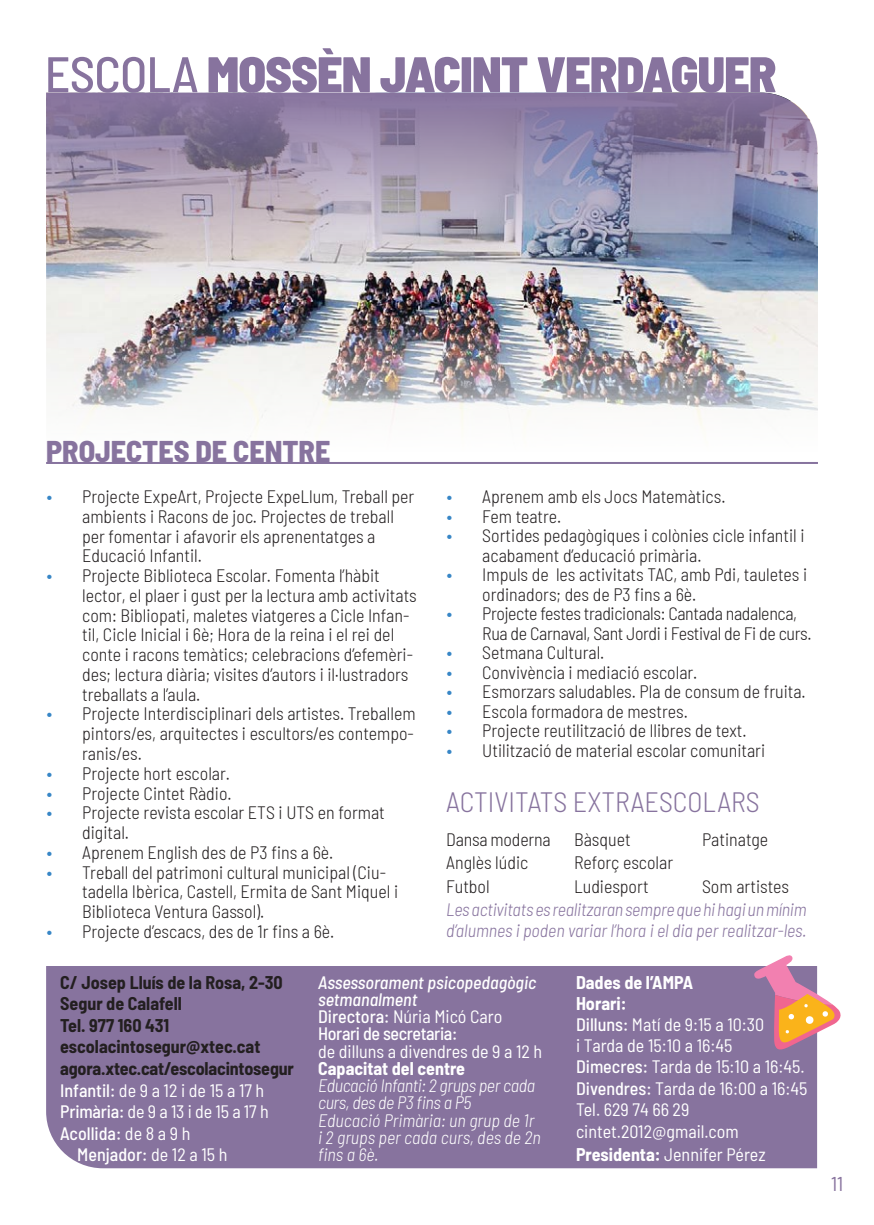
<style>
.page{position:relative;width:874px;height:1225px;background:#fff}
.page>*{position:absolute;margin:0;border:0;box-sizing:border-box;transform-origin:0 0}
.Estilo_de_párrafo_1{font:900 semi-condensed 50px "Barlow";letter-spacing:-.015em;color:#87739e}
.t1{font:800 semi-condensed 30px "Barlow";color:#87739e}
.t2{font:300 semi-condensed 28px "Barlow";color:#87739e}
.t3{font:semi-condensed 20px "Barlow";color:#87739e}
.t4{font:300 semi-condensed 18px/19.8px "Barlow";color:#231f20}
.t5{font:semi-condensed 18px/21.2px "Barlow";color:#fff}
.t6{font:700 semi-condensed 18px "Barlow";color:#231f20}
.t7{font:italic 300 semi-condensed 18px/21.6px "Barlow";letter-spacing:-.01em;color:#87739e}
.t8{font:300 semi-condensed 18px/19.6px "Barlow";letter-spacing:-.02em;color:#231f20}
.t9{font:italic 300 semi-condensed 18px/17.2px "Barlow";color:#fff}
.t10{font:italic 300 semi-condensed 18px/17.2px "Barlow";letter-spacing:-.02em;color:#fff}
.t11{font:italic 500 semi-condensed 18px/17.2px "Barlow";color:#fff}
.t12{font:700 semi-condensed 18px "Barlow";color:#fff}
.t13{font:500 semi-condensed 18px "Barlow";color:#fff}
.t14{font:500 semi-condensed 18px "Barlow";letter-spacing:-.02em;color:#fff}
.s1{font-weight:500}
.s2{font-family:"Brandon Grotesque";font-weight:500;font-stretch:normal;color:#3786c6}
.s3{font-weight:400}
.s4{font-weight:700}
</style>
<div class="page">
<div style="left:46px;top:966px;width:770px;height:202px;background:#87739e"></div>
<hr style="left:46px;top:462px;width:771px;height:2px;background:#87739e">
<img style="left:46px;top:93px;width:771px;height:336px">
<svg style="left:752px;top:955px;width:89px;height:97px"></svg>
<p class="Estilo_de_párrafo_1" style="left:45px;top:38px;width:733px"><span class="s1">ESCOLA</span> MOSSÈN JACINT VERDAGUER</p>
<p class="t1" style="left:46px;top:429px;width:285px">PROJECTES DE CENTRE</p>
<p class="t4" style="left:82px;top:485px;width:333px;text-indent:-36px"><span class="s2">•</span> Projecte ExpeArt, Projecte ExpeLlum, Treball per ambients i Racons de joc. Projectes de treball per fomentar i afavorir els aprenentatges a Educació Infantil.</p>
<p class="t4" style="left:82px;top:564px;width:336px;text-indent:-36px"><span class="s2">•</span> Projecte Biblioteca Escolar. Fomenta l’hàbit lector, el plaer i gust per la lectura amb activitats com: Bibliopati, maletes viatgeres a Cicle Infan&shy;til, Cicle Inicial i 6è; Hora de la reina i el rei del conte i racons temàtics; celebracions d’efemèri&shy;des; lectura diària; visites d’autors i il·lustradors treballats a l’aula.</p>
<p class="t4" style="left:82px;top:702px;width:335px;text-align:justify;text-indent:-36px"><span class="s2">•</span> Projecte Interdisciplinari dels artistes. Treballem pintors/es, arquitectes i escultors/es contempo&shy;ranis/es.</p>
<p class="t4" style="left:46px;top:762px;width:185px"><span class="s2">•</span> Projecte hort escolar.</p>
<p class="t4" style="left:46px;top:782px;width:187px"><span class="s2">•</span> Projecte Cintet Ràdio.</p>
<p class="t4" style="left:82px;top:801px;width:304px;text-indent:-36px"><span class="s2">•</span> Projecte revista escolar ETS i UTS en format digital.</p>
<p class="t4" style="left:46px;top:841px;width:288px"><span class="s2">•</span> Aprenem English des de P3 fins a 6è.</p>
<p class="t4" style="left:82px;top:861px;width:317px;text-indent:-36px"><span class="s2">•</span> Treball del patrimoni cultural municipal (Ciu&shy;tadella Ibèrica, Castell, Ermita de Sant Miquel i<br>Biblioteca Ventura Gassol).</p>
<p class="t4" style="left:46px;top:920px;width:289px"><span class="s2">•</span> Projecte d’escacs, des de 1r fins a 6è.</p>
<p class="t4" style="left:446px;top:485px;width:281px"><span class="s2">•</span> Aprenem amb els Jocs Matemàtics.</p>
<p class="t4" style="left:446px;top:505px;width:116px"><span class="s2">•</span> Fem teatre.</p>
<p class="t4" style="left:482px;top:524px;width:324px;text-indent:-36px"><span class="s2">•</span> Sortides pedagògiques i colònies cicle infantil i acabament d’educació primària.</p>
<p class="t4" style="left:482px;top:563px;width:326px;text-indent:-36px"><span class="s2">•</span> Impuls de les activitats TAC, amb Pdi, tauletes i ordinadors; des de P3 fins a 6è.</p>
<p class="t8" style="left:482px;top:602px;width:330px;text-indent:-36px"><span class="s2">•</span> Projecte festes tradicionals: Cantada nadalenca,<br>Rua de Carnaval, Sant Jordi i Festival de Fi de curs.</p>
<p class="t4" style="left:446px;top:641px;width:160px"><span class="s2">•</span> Setmana Cultural.</p>
<p class="t4" style="left:446px;top:661px;width:252px"><span class="s2">•</span> Convivència i mediació escolar.</p>
<p class="t4" style="left:446px;top:680px;width:361px"><span class="s2">•</span> Esmorzars saludables. Pla de consum de fruita.</p>
<p class="t4" style="left:446px;top:700px;width:243px"><span class="s2">•</span> Escola formadora de mestres.</p>
<p class="t4" style="left:446px;top:719px;width:302px"><span class="s2">•</span> Projecte reutilització de llibres de text.</p>
<p class="t4" style="left:446px;top:739px;width:320px"><span class="s2">•</span> Utilització de material escolar comunitari</p>
<p class="t2" style="left:446px;top:781px;width:315px">ACTIVITATS EXTRAESCOLARS</p>
<p class="t4" style="left:446px;top:828px;width:106px">Dansa moderna</p>
<p class="t4" style="left:446px;top:851px;width:84px">Anglès lúdic</p>
<p class="t4" style="left:446px;top:875px;width:45px">Futbol</p>
<p class="t4" style="left:701px;top:828px;width:68px">Patinatge</p>
<p class="t4" style="left:701px;top:875px;width:88px">Som artistes</p>
<p class="t7" style="left:446px;top:897px;width:362px">Les activitats es realitzaran sempre que hi hagi un mínim d’alumnes i poden variar l’hora i el dia per realitzar-les.</p>
<p class="t4" style="left:574px;top:828px;width:58px">Bàsquet</p>
<p class="t4" style="left:574px;top:851px;width:100px">Reforç escolar</p>
<p class="t4" style="left:574px;top:875px;width:76px">Ludiesport</p>
<p class="t6" style="left:60px;top:969px;width:224px">C/ Josep Lluís de la Rosa, 2-30</p>
<p class="t6" style="left:60px;top:990px;width:123px">Segur de Calafell</p>
<p class="t6" style="left:60px;top:1012px;width:111px">Tel. 977 160 431</p>
<p class="t6" style="left:60px;top:1034px;width:201px">escolacintosegur@xtec.cat</p>
<p class="t6" style="left:60px;top:1055px;width:235px">agora.xtec.cat/escolacintosegur</p>
<p class="t5" style="left:60px;top:1078px;width:205px"><span class="s1">Infantil:</span> de 9 a 12 i de 15 a 17 h</p>
<p class="t5" style="left:60px;top:1099px;width:210px"><span class="s1">Primària:</span> de 9 a 13 i de 15 a 17 h</p>
<p class="t13" style="left:60px;top:1120px;width:132px">Acollida: <span class="s3">de 8 a 9 h</span></p>
<p class="t13" style="left:77px;top:1141px;width:152px">Menjador: <span class="s3">de 12 a 15 h</span></p>
<p class="t11" style="left:318px;top:972px;width:220px">Assessorament psicopedagògic setmanalment</p>
<p class="t5" style="left:318px;top:1004px;width:186px"><span class="s1">Directora:</span> Núria Micó Caro</p>
<p class="t14" style="left:318px;top:1021px;width:141px">Horari de secretaria:</p>
<p class="t5" style="left:318px;top:1039px;width:226px">de dilluns a divendres de 9 a 12 h</p>
<p class="t12" style="left:318px;top:1055px;width:148px">Capacitat del centre</p>
<p class="t10" style="left:318px;top:1075px;width:218px">Educació Infanti: 2 grups per cada curs, des de P3 fins a P5</p>
<p class="t9" style="left:318px;top:1110px;width:224px">Educació Primària: un grup de 1r i 2 grups per cada curs, des de 2n fins a 6è.</p>
<p class="t12" style="left:575px;top:969px;width:119px">Dades de l’AMPA</p>
<p class="t12" style="left:575px;top:990px;width:52px">Horari:</p>
<p class="t5" style="left:575px;top:1012px;width:190px"><span class="s1">Dilluns:</span> Matí de 9:15 a 10:30 i Tarda de 15:10 a 16:45</p>
<p class="t5" style="left:575px;top:1055px;width:230px"><span class="s1">Dimecres:</span> Tarda de 15:10 a 16:45.</p>
<p class="t5" style="left:575px;top:1076px;width:233px"><span class="s1">Divendres:</span> Tarda de 16:00 a 16:45</p>
<p class="t5" style="left:575px;top:1097px;width:115px">Tel. 629 74 66 29</p>
<p class="t5" style="left:575px;top:1120px;width:164px">cintet.2012@gmail.com</p>
<p class="t5" style="left:575px;top:1142px;width:191px"><span class="s4">Presidenta:</span> Jennifer Pérez</p>
<p class="t3" style="left:830px;top:1169px;width:13px">11</p>
</div>
